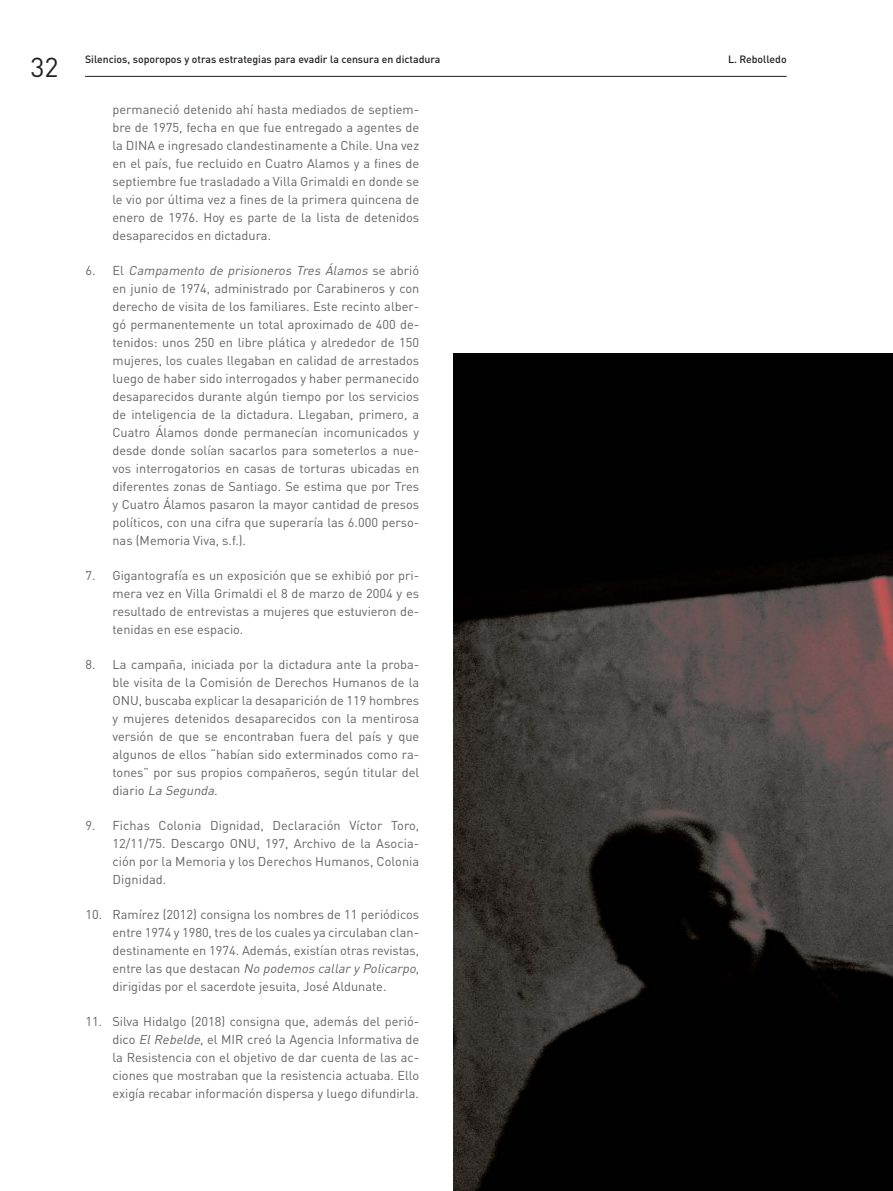
<style>
.page{position:relative;width:893px;height:1191px;background:#fff}
.page>*{position:absolute;margin:0;border:0;box-sizing:border-box;transform-origin:0 0}
.t1{font:27px "DIN Pro";color:#231f20}
.t2{font:12.75px/18px "DIN Pro";color:#636366;text-align:justify}
.t3{font:500 10.5px "DIN Pro";color:#231f20}
.s1{font-style:italic}
</style>
<div class="page">
<hr style="left:85px;top:76px;width:702px;height:1px;background:#231f20">
<img style="left:453px;top:353px;width:440px;height:838px">
<h1 class="t1" style="left:31px;top:48px;width:30px">32</h1>
<p class="t3" style="left:85px;top:51px;width:357px">Silencios, soporopos y otras estrategias para evadir la censura en dictadura</p>
<p class="t3" style="left:728px;top:51px;width:60px">L. Rebolledo</p>
<p class="t2" style="left:112px;top:100px;width:308px">permaneció detenido ahí hasta mediados de septiem&shy;bre de 1975, fecha en que fue entregado a agentes de la DINA e ingresado clandestinamente a Chile. Una vez en el país, fue recluido en Cuatro Alamos y a fines de septiembre fue trasladado a Villa Grimaldi en donde se le vio por última vez a fines de la primera quincena de enero de 1976. Hoy es parte de la lista de detenidos desaparecidos en dictadura.</p>
<p class="t2" style="left:112px;top:261px;width:308px;text-indent:-27px">6 . E l <span class="s1">Campamento de prisioneros Tres Álamos</span> s e a b r i ó en junio de 1974, administrado por Carabineros y con derecho de visita de los familiares. Este recinto alber&shy;gó permanentemente un total aproximado de 400 de&shy;tenidos: unos 250 en libre plática y alrededor de 150 mujeres, los cuales llegaban en calidad de arrestados luego de haber sido interrogados y haber permanecido desaparecidos durante algún tiempo por los servicios de inteligencia de la dictadura. Llegaban, primero, a Cuatro Álamos donde permanecían incomunicados y desde donde solían sacarlos para someterlos a nue&shy;vos interrogatorios en casas de torturas ubicadas en diferentes zonas de Santiago. Se estima que por Tres y Cuatro Álamos pasaron la mayor cantidad de presos políticos, con una cifra que superaría las 6.000 perso&shy;nas (Memoria Viva, s.f.).</p>
<p class="t2" style="left:112px;top:566px;width:308px;text-indent:-27px">7. Gigantografía es un exposición que se exhibió por pri&shy;mera vez en Villa Grimaldi el 8 de marzo de 2004 y es resultado de entrevistas a mujeres que estuvieron de&shy;tenidas en ese espacio.</p>
<p class="t2" style="left:112px;top:655px;width:308px;text-indent:-27px">8. La campaña, iniciada por la dictadura ante la proba&shy;ble visita de la Comisión de Derechos Humanos de la ONU, buscaba explicar la desaparición de 119 hombres y mujeres detenidos desaparecidos con la mentirosa versión de que se encontraban fuera del país y que algunos de ellos “habían sido exterminados como ra&shy;tones” por sus propios compañeros, según titular del d i a ri o <span class="s1">La Segunda.</span></p>
<p class="t2" style="left:112px;top:816px;width:308px;text-indent:-27px">9. Fichas Colonia Dignidad, Declaración Víctor Toro, 12/11/75. Descargo ONU, 197, Archivo de la Asocia&shy;ción por la Memoria y los Derechos Humanos, Colonia Dignidad.</p>
<p class="t2" style="left:112px;top:905px;width:308px;text-indent:-27px">10. Ramírez (2012) consigna los nombres de 11 periódicos entre 1974 y 1980, tres de los cuales ya circulaban clan&shy;destinamente en 1974. Además, existían otras revistas, e n t re la s q u e d e st a c a n <span class="s1">No podemos callaryPolicarpo</span>, dirigidas por el sacerdote jesuita, José Aldunate.</p>
<p class="t2" style="left:112px;top:1012px;width:308px;text-indent:-27px">11. Silva Hidalgo (2018) consigna que, además del perió&shy;dico <span class="s1">ElRebelde</span>, el MIR creó la Agencia Informativa de la Resistencia con el objetivo de dar cuenta de las ac&shy;ciones que mostraban que la resistencia actuaba. Ello exigía recabar información dispersa y luego difundirla.</p>
</div>
